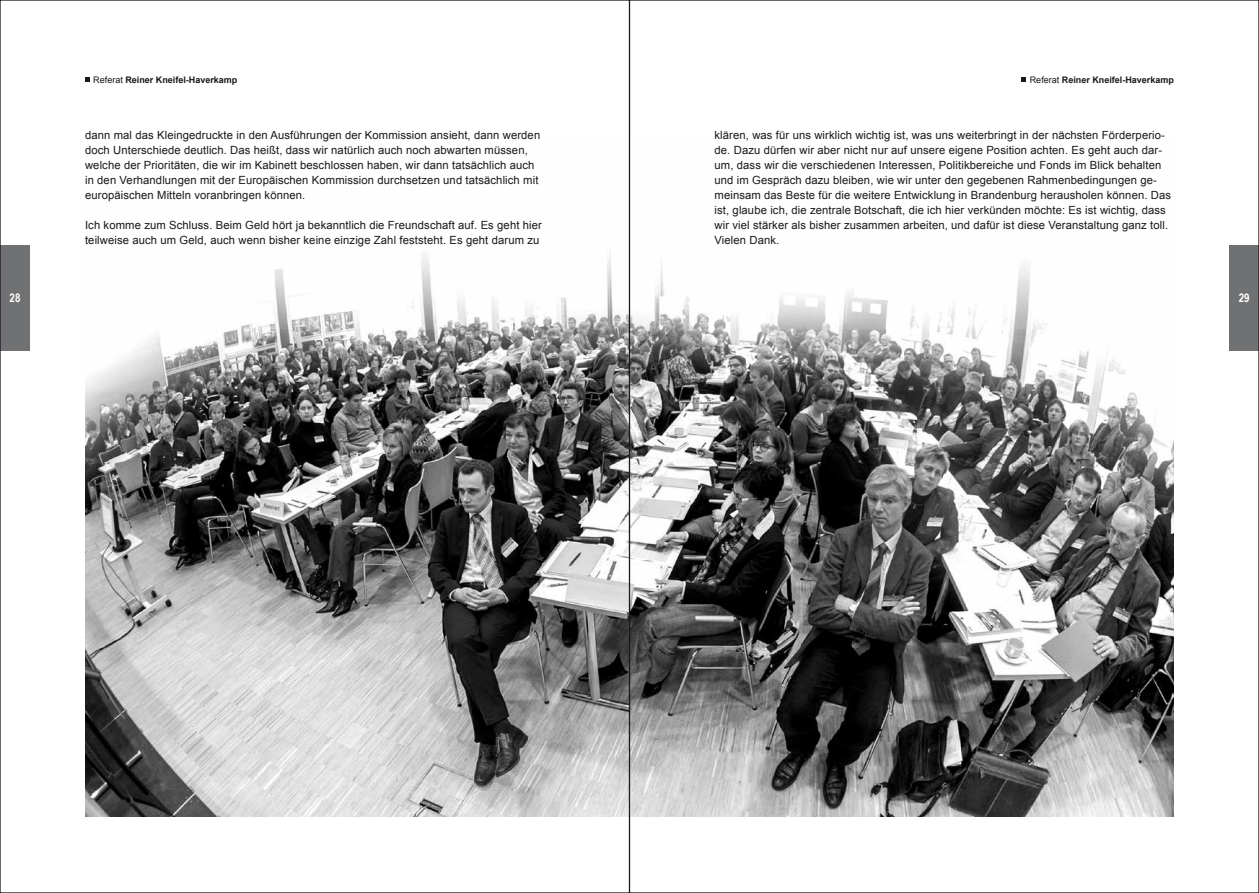
<style>
.page{position:relative;width:1259px;height:893px;background:#fff}
.page>*{position:absolute;margin:0;border:0;box-sizing:border-box;transform-origin:0 0}
.t1{font:700 12px "Arial Narrow";color:#fff}
.t2{font:11.25px/15px "Arial";letter-spacing:.01em;color:#1a171c}
.t3{font:700 9px "Arial";color:#1a171c}
.s1{font-weight:400}
</style>
<div class="page">
<img style="left:85px;top:253px;width:1089px;height:563px">
<svg style="left:85px;top:78px;width:5px;height:4px"></svg>
<svg style="left:1021px;top:78px;width:5px;height:4px"></svg>
<div style="left:1229px;top:246px;width:30px;height:105px;background:#707173"></div>
<div style="left:0;top:246px;width:30px;height:105px;background:#707173"></div>
<p class="t3" style="left:93px;top:74px;width:146px"><span class="s1">Referat</span> Reiner Kneifel-Haverkamp</p>
<p class="t2" style="left:85px;top:128px;width:457px">dann mal das Kleingedruckte in den Ausführungen der Kommission ansieht, dann werden doch Unterschiede deutlich. Das heißt, dass wir natürlich auch noch abwarten müssen, welche der Prioritäten, die wir im Kabinett beschlossen haben, wir dann tatsächlich auch in den Verhandlungen mit der Europäischen Kommission durchsetzen und tatsächlich mit europäischen Mitteln voranbringen können.</p>
<p class="t2" style="left:85px;top:218px;width:458px">Ich komme zum Schluss. Beim Geld hört ja bekanntlich die Freundschaft auf. Es geht hier teilweise auch um Geld, auch wenn bisher keine einzige Zahl feststeht. Es geht darum zu</p>
<p class="t3" style="left:1029px;top:74px;width:146px"><span class="s1">Referat</span> Reiner Kneifel-Haverkamp</p>
<p class="t2" style="left:714px;top:128px;width:458px">klären, was für uns wirklich wichtig ist, was uns weiterbringt in der nächsten Förderperio&shy;de. Dazu dürfen wir aber nicht nur auf unsere eigene Position achten. Es geht auch dar&shy;um, dass wir die verschiedenen Interessen, Politikbereiche und Fonds im Blick behalten und im Gespräch dazu bleiben, wie wir unter den gegebenen Rahmenbedingungen ge&shy;meinsam das Beste für die weitere Entwicklung in Brandenburg herausholen können. Das ist, glaube ich, die zentrale Botschaft, die ich hier verkünden möchte: Es ist wichtig, dass wir viel stärker als bisher zusammen arbeiten, und dafür ist diese Veranstaltung ganz toll.<br>Vielen Dank.</p>
<p class="t1" style="left:10px;top:289px;width:12px">28</p>
<p class="t1" style="left:1238px;top:288px;width:12px">29</p>
</div>
